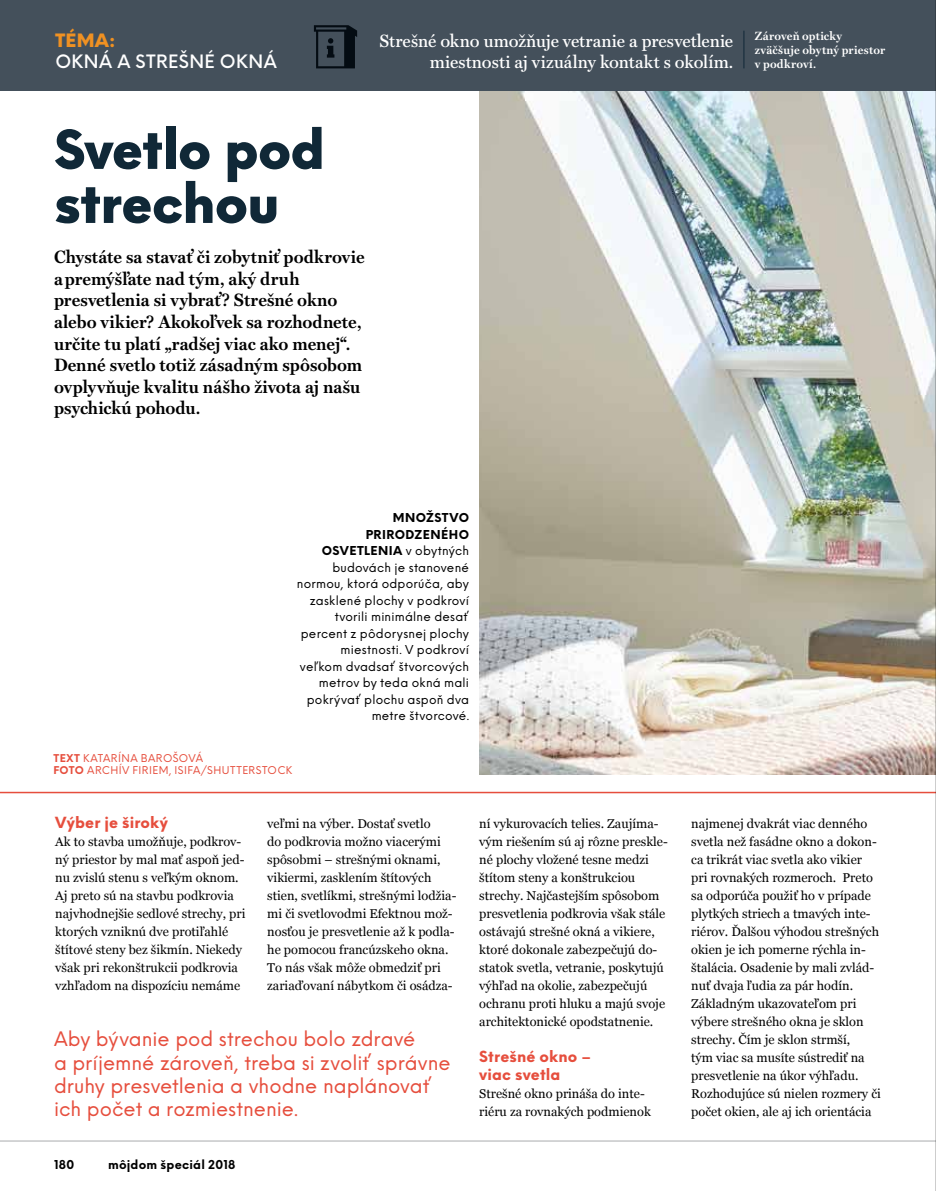
<style>
.page{position:relative;width:936px;height:1191px;background:#fff}
.page>*{position:absolute;margin:0;border:0;box-sizing:border-box;transform-origin:0 0}
.t1{font:900 52.5px/54px "Neue Einstellung";letter-spacing:-.015em;color:#102837}
.t2{font:19.5px/23.4px "Neue Einstellung";color:#e64e3d}
.t3{font:700 18px/21.6px "HK Serif";color:#000}
.t4{font:600 18px/21.6px "HK Serif";color:#fff;text-align:right}
.t5{font:500 18px "Neue Einstellung";letter-spacing:.025em;color:#fff}
.t6{font:900 18px "Neue Einstellung";color:#f09122}
.t7{font:800 15px/18px "Neue Einstellung";letter-spacing:.015em;color:#e64e3d}
.t8{font:12.75px/18px "Georgia";color:#000}
.t9{font:12px/16.5px "Neue Einstellung";letter-spacing:.02em;color:#000;text-align:right}
.t10{font:700 12px/14.4px "HK Serif";letter-spacing:.015em;color:#fff}
.t11{font:700 12px "Neue Einstellung";letter-spacing:.025em;color:#000}
.t12{font:10.5px/12.6px "Neue Einstellung";letter-spacing:.04em;color:#e64e3d}
.s1{font-weight:800}
.s2{font-weight:700}
</style>
<div class="page">
<img style="left:479px;top:90px;width:456px;height:684px">
<div style="left:0;top:0;width:935px;height:90px;background:#44505b"></div>
<hr style="left:0;top:791px;width:935px;height:2px;background:#e64e3d">
<hr style="left:0;top:1140px;width:935px;height:1px;background:#c6c7c8">
<hr style="left:743px;top:31px;width:1px;height:37px;background:#102837">
<svg style="left:314px;top:25px;width:43px;height:43px"></svg>
<hr style="left:935px;top:0;width:1px;height:1191px;background:#000">
<h3 class="t6" style="left:55px;top:27px;width:62px">TÉMA:</h3>
<h3 class="t5" style="left:55px;top:49px;width:223px">OKNÁ A STREŠNÉ OKNÁ</h3>
<h3 class="t4" style="left:379px;top:29px;width:355px">Strešné okno umožňuje vetranie a presvetlenie miestnosti aj vizuálny kontakt s okolím.</h3>
<p class="t10" style="left:754px;top:28px;width:132px">Zároveň opticky zväčšuje obytný priestor v podkroví.</p>
<h1 class="t1" style="left:54px;top:123px;width:273px">Svetlo pod strechou</h1>
<p class="t3" style="left:54px;top:245px;width:312px">Chystáte sa stavať či zobytniť podkrovie a premýšľate nad tým, aký druh presvetlenia si vybrať? Strešné okno alebo vikier? Akokoľvek sa rozhodnete, určite tu platí „radšej viac ako menej“.<br>Denné svetlo totiž zásadným spôsobom ovplyvňuje kvalitu nášho života aj našu psychickú pohodu.</p>
<p class="t9" style="left:297px;top:509px;width:174px"><span class="s1">MNOŽSTVO<br>PRIRODZENÉHO<br>OSVETLENIA</span> v obytných budovách je stanovené normou, ktorá odporúča, aby zasklené plochy v podkroví tvorili minimálne desať percent z pôdorysnej plochy miestnosti. V podkroví veľkom dvadsať štvorcových metrov by teda okná mali pokrývať plochu aspoň dva metre štvorcové.</p>
<p class="t12" style="left:53px;top:751px;width:184px"><span class="s2">text</span> Katarína barošová<br><span class="s2">Foto</span> archív firiem, ISIFA/SH UTTER</p>
<p class="t12" style="left:256px;top:764px;width:15px">STOC</p>
<p class="t12" style="left:286px;top:764px;width:8px">K</p>
<p class="t7" style="left:55px;top:814px;width:114px">VÝBER JE ŠIROKÝ</p>
<p class="t8" style="left:55px;top:833px;width:192px">Ak to stavba umožňuje, podkrov&shy;ný priestor by mal mať aspoň jed&shy;nu zvislú stenu s veľkým oknom.<br>Aj preto sú na stavbu podkrovia najvhodnejšie sedlové strechy, pri ktorých vzniknú dve protiľahlé štítové steny bez šikmín. Niekedy však pri rekonštrukcii podkrovia vzhľadom na dispozíciu nemáme</p>
<p class="t8" style="left:267px;top:815px;width:191px">veľmi na výber. Dostať svetlo<br>do podkrovia možno viacerými spôsobmi – strešnými oknami, vikiermi, zasklením štítových stien, svetlíkmi, strešnými lodžia&shy;mi či svetlovodmi Efektnou mož&shy;nosťou je presvetlenie až k podla&shy;he pomocou francúzskeho okna.<br>To nás však môže obmedziť pri zariaďovaní nábytkom či osádza-</p>
<p class="t8" style="left:479px;top:815px;width:190px">ní vykurovacích telies. Zaujíma&shy;vým riešením sú aj rôzne preskle&shy;né plochy vložené tesne medzi štítom steny a konštrukciou strechy. Najčastejším spôsobom presvetlenia podkrovia však stále ostávajú strešné okná a vikiere, ktoré dokonale zabezpečujú do&shy;statok svetla, vetranie, poskytujú výhľad na okolie, zabezpečujú ochranu proti hluku a majú svoje architektonické opodstatnenie.</p>
<p class="t7" style="left:479px;top:1048px;width:113px">STREŠNÉ OKNO –<br>VIAC SVETLA</p>
<p class="t8" style="left:479px;top:1085px;width:173px">Strešné okno prináša do inte&shy;riéru za rovnakých podmienok</p>
<h2 class="t2" style="left:54px;top:1027px;width:398px">Aby bývanie pod strechou bolo zdravé<br>a príjemné zároveň, treba si zvoliť správne druhy presvetlenia a vhodne naplánovať ich počet a rozmiestnenie.</h2>
<p class="t11" style="left:54px;top:1155px;width:22px">180</p>
<p class="t11" style="left:108px;top:1155px;width:129px">môjdom špeciál 2018</p>
<p class="t8" style="left:691px;top:815px;width:191px">najmenej dvakrát viac denného svetla než fasádne okno a dokon&shy;ca trikrát viac svetla ako vikier pri rovnakých rozmeroch. Preto sa odporúča použiť ho v prípade plytkých striech a tmavých inte&shy;riérov. Ďalšou výhodou strešných okien je ich pomerne rýchla in&shy;štalácia. Osadenie by mali zvlád&shy;nuť dvaja ľudia za pár hodín.<br>Základným ukazovateľom pri výbere strešného okna je sklon strechy. Čím je sklon strmší,<br>tým viac sa musíte sústrediť na presvetlenie na úkor výhľadu.<br>Rozhodujúce sú nielen rozmery či počet okien, ale aj ich orientácia</p>
</div>
